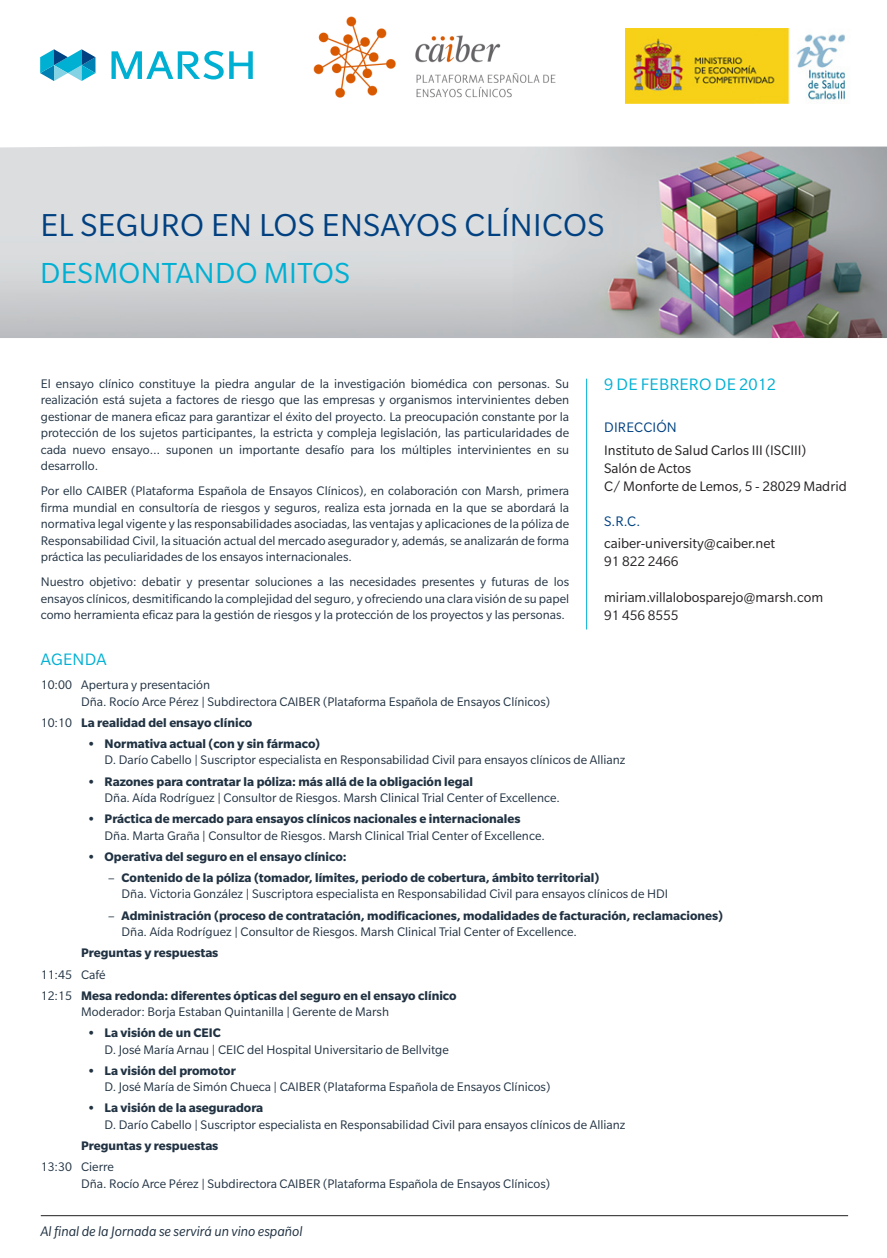
<style>
.page{position:relative;width:887px;height:1258px;background:#fff}
.page>*{position:absolute;margin:0;border:0;box-sizing:border-box;transform-origin:0 0}
.Page_Headline_22_20{font:34.5px "Slate Pro";letter-spacing:.01em;color:#014181}
.Page_Headline_22_20-2{font:31.5px "Slate Pro";letter-spacing:.01em;color:#00b0d3}
.Event_Date_Location{font:18px "Slate Pro";letter-spacing:.01em;color:#00b0d3}
.Body_Subhead_12_14{font:18px "Slate Pro";letter-spacing:.01em;color:#00b0d3}
.Event_Info{font:15px/18px "Slate Pro";color:#231f20}
.Event_Info-2{font:italic 15px "Slate Pro";color:#213242}
.Event_Info_Headline{font:15px "Slate Pro";letter-spacing:.01em;color:#014181}
.Body_Text_9_11{font:13.5px/16.5px "Slate Pro";color:#213242}
.Table_Body_9_11{font:700 13.5px/16.2px "Slate Pro";color:#213242}
.Body_Subhead_12_14-2{font:13.5px/16.2px "Slate Pro";color:#213242}
.Table_Body_9_11-2{font:13.5px/16.2px "Slate Pro";color:#213242}
.s1{font-weight:400}
.s2{font-weight:700}
</style>
<div class="page">
<img style="left:0;top:146px;width:887px;height:192px">
<hr style="left:586px;top:378px;width:1px;height:251px;background:#00b0d3">
<img style="left:313px;top:17px;width:243px;height:81px">
<img style="left:625px;top:28px;width:220px;height:75px">
<svg style="left:40px;top:49px;width:55px;height:32px"></svg>
<svg style="left:112px;top:51px;width:141px;height:28px"></svg>
<hr style="left:41px;top:1215px;width:807px;height:1px;background:#231f20">
<p class="Page_Headline_22_20" style="left:40px;top:207px;width:566px">EL SEGURO EN LOS ENSAYOS CLÍNICOS</p>
<p class="Page_Headline_22_20-2" style="left:40px;top:256px;width:311px">DESMONTANDO MITOS</p>
<p class="Body_Text_9_11" style="left:41px;top:375px;width:530px;text-align:justify">El ensayo clínico constituye la piedra angular de la investigación biomédica con personas. Su realización está sujeta a factores de riesgo que las empresas y organismos intervinientes deben gestionar de manera eficaz para garantizar el éxito del proyecto. La preocupación constante por la protección de los sujetos participantes, la estricta y compleja legislación, las particularidades de cada nuevo ensayo… suponen un importante desafío para los múltiples intervinientes en su desarrollo.</p>
<p class="Body_Text_9_11" style="left:41px;top:482px;width:530px;text-align:justify">Por ello CAIBER (Plataforma Española de Ensayos Clínicos), en colaboración con Marsh, primera firma mundial en consultoría de riesgos y seguros, realiza esta jornada en la que se abordará la normativa legal vigente y las responsabilidades asociadas, las ventajas y aplicaciones de la póliza de Responsabilidad Civil, la situación actual del mercado asegurador y, además, se analizarán de forma práctica las peculiaridades de los ensayos internacionales.</p>
<p class="Body_Text_9_11" style="left:41px;top:573px;width:530px;text-align:justify">Nuestro objetivo: debatir y presentar soluciones a las necesidades presentes y futuras de los ensayos clínicos, desmitificando la complejidad del seguro, y ofreciendo una clara visión de su papel como herramienta eficaz para la gestión de riesgos y la protección de los proyectos y las personas.</p>
<p class="Event_Date_Location" style="left:604px;top:375px;width:173px">9 DE FEBRERO DE 2012</p>
<p class="Event_Info_Headline" style="left:604px;top:419px;width:74px">DIRECCIÓN</p>
<p class="Event_Info" style="left:604px;top:440px;width:204px">Instituto de Salud Carlos III (ISCIII)</p>
<p class="Event_Info" style="left:604px;top:458px;width:89px">Salón de Actos</p>
<p class="Event_Info" style="left:604px;top:476px;width:244px">C/ Monforte de Lemos, 5 - 28029 Madrid</p>
<p class="Event_Info_Headline" style="left:604px;top:513px;width:37px">S.R.C.</p>
<p class="Event_Info" style="left:604px;top:534px;width:173px">caiber-university@caiber.net<br>91 822 2466</p>
<p class="Event_Info" style="left:604px;top:588px;width:221px">miriam.villalobosparejo@marsh.com</p>
<p class="Event_Info" style="left:604px;top:606px;width:76px">91 456 8555</p>
<p class="Body_Subhead_12_14" style="left:41px;top:649px;width:67px">AGENDA</p>
<p class="Body_Subhead_12_14-2" style="left:81px;top:677px;width:470px;text-indent:-40px">10:00 Apertura y presentación<br>Dña. Rocío Arce Pérez | Subdirectora CAIBER (Plataforma Española de Ensayos Clínicos)</p>
<p class="Table_Body_9_11" style="left:41px;top:714px;width:213px"><span class="s1">10:10</span> La realidad del ensayo clínico</p>
<p class="Body_Text_9_11" style="left:105px;top:735px;width:522px;text-indent:-17px"><span class="s2">• Normativa actual (con y sin fármaco)<br></span>D. Darío Cabello | Suscriptor especialista en Responsabilidad Civil para ensayos clínicos de Allianz</p>
<p class="Body_Text_9_11" style="left:105px;top:773px;width:457px;text-indent:-17px"><span class="s2">• Razones para contratar la póliza: más allá de la obligación legal<br></span>Dña. Aída Rodríguez | Consultor de Riesgos. Marsh Clinical Trial Center of Excellence.</p>
<p class="Body_Text_9_11" style="left:105px;top:810px;width:442px;text-indent:-17px"><span class="s2">• Práctica de mercado para ensayos clínicos nacionales e internacionales<br></span>Dña. Marta Graña | Consultor de Riesgos. Marsh Clinical Trial Center of Excellence.</p>
<p class="Table_Body_9_11" style="left:88px;top:848px;width:261px">• Operativa del seguro en el ensayo clínico:</p>
<p class="Body_Text_9_11" style="left:122px;top:869px;width:548px;text-indent:-14px">– <span class="s2">Contenido de la póliza (tomador, límites, periodo de cobertura, ámbito territorial)<br></span>Dña. Victoria González | Suscriptora especialista en Responsabilidad Civil para ensayos clínicos de HDI</p>
<p class="Table_Body_9_11" style="left:122px;top:906px;width:603px;text-indent:-14px"><span class="s1">–</span> Administración (proceso de contratación, modificaciones, modalidades de facturación, reclamaciones)<br><span class="s1">Dña. Aída Rodríguez | Consultor de Riesgos. Marsh Clinical Trial Center of Excellence.</span></p>
<p class="Table_Body_9_11" style="left:81px;top:944px;width:139px">Preguntas y respuestas</p>
<p class="Table_Body_9_11-2" style="left:41px;top:965px;width:66px">11:45 Café</p>
<p class="Table_Body_9_11" style="left:81px;top:987px;width:377px;text-indent:-40px"><span class="s1">12:15</span> Mesa redonda: diferentes ópticas del seguro en el ensayo clínico<br><span class="s1">Moderador: Borja Estaban Quintanilla | Gerente de Marsh</span></p>
<p class="Body_Text_9_11" style="left:105px;top:1024px;width:346px;text-indent:-17px"><span class="s2">• La visión de un CEIC<br></span>D. José María Arnau | CEIC del Hospital Universitario de Bellvitge</p>
<p class="Body_Text_9_11" style="left:105px;top:1062px;width:447px;text-indent:-17px"><span class="s2">• La visión del promotor<br></span>D. José María de Simón Chueca | CAIBER (Plataforma Española de Ensayos Clínicos)</p>
<p class="Body_Text_9_11" style="left:105px;top:1099px;width:522px;text-indent:-17px"><span class="s2">• La visión de la aseguradora<br></span>D. Darío Cabello | Suscriptor especialista en Responsabilidad Civil para ensayos clínicos de Allianz</p>
<p class="Table_Body_9_11" style="left:81px;top:1137px;width:139px">Preguntas y respuestas</p>
<p class="Table_Body_9_11-2" style="left:81px;top:1158px;width:470px;text-indent:-40px">13:30 Cierre<br>Dña. Rocío Arce Pérez | Subdirectora CAIBER (Plataforma Española de Ensayos Clínicos)</p>
<p class="Event_Info-2" style="left:41px;top:1223px;width:263px">Al final de la Jornada se servirá un vino español</p>
</div>
